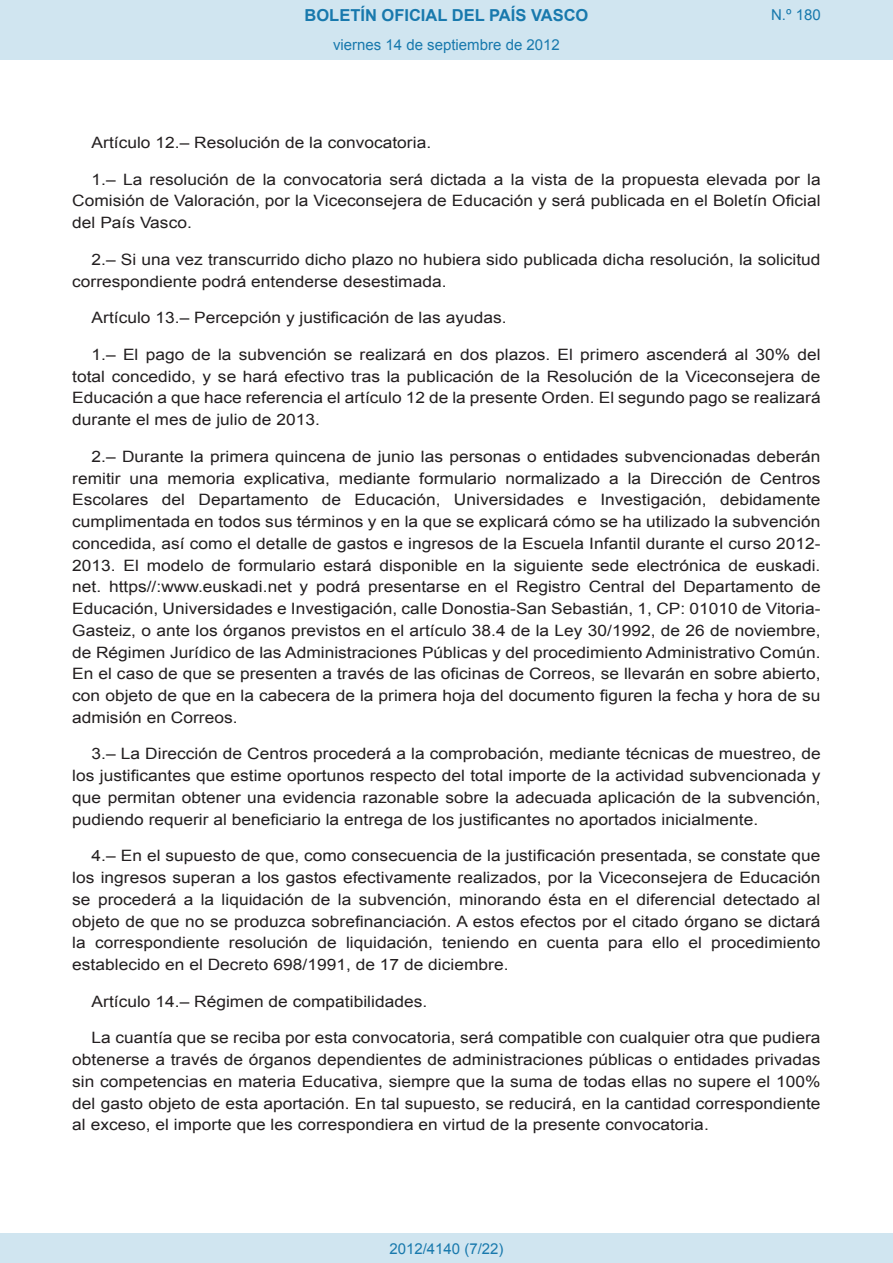
<style>
.page{position:relative;width:893px;height:1263px;background:#fff}
.page>*{position:absolute;margin:0;border:0;box-sizing:border-box;transform-origin:0 0}
.t1{font:700 16.5px "Arial";color:#1879ad}
.BOPVDetalle{font:15.6px/21.8px "Arial";color:#231f20;text-align:justify;scale:1.11 1}
.Paginacion_Centro{font:15px "Arial";color:#1879ad}
</style>
<div class="page">
<div style="left:0;top:0;width:893px;height:60px;background:#d0e5f0"></div>
<div style="left:0;top:1233px;width:893px;height:30px;background:#d0e5f0"></div>
<p class="t1" style="left:305px;top:4px;width:285px">BOLETÍN OFICIAL DEL PAÍS VASCO</p>
<p class="Paginacion_Centro" style="left:333px;top:35px;width:228px">viernes 14 de septiembre de 2012</p>
<p class="Paginacion_Centro" style="left:771px;top:5px;width:51px">N.º 180</p>
<p class="BOPVDetalle" style="left:92px;top:132px;width:307px">Artículo 12.– Resolución de la convocatoria.</p>
<p class="BOPVDetalle" style="left:72px;top:169px;width:676px;text-indent:19px">1.– La resolución de la convocatoria será dictada a la vista de la propuesta elevada por la Comisión de Valoración, por la Viceconsejera de Educación y será publicada en el Boletín Oficial del País Vasco.</p>
<p class="BOPVDetalle" style="left:72px;top:249px;width:676px;text-indent:19px">2.– Si una vez transcurrido dicho plazo no hubiera sido publicada dicha resolución, la solicitud correspondiente podrá entenderse desestimada.</p>
<p class="BOPVDetalle" style="left:92px;top:307px;width:375px">Artículo 13.– Percepción y justificación de las ayudas.</p>
<p class="BOPVDetalle" style="left:72px;top:344px;width:676px;text-indent:19px">1.– El pago de la subvención se realizará en dos plazos. El primero ascenderá al 30% del total concedido, y se hará efectivo tras la publicación de la Resolución de la Viceconsejera de Educación a que hace referencia el artículo 12 de la presente Orden. El segundo pago se realizará durante el mes de julio de 2013.</p>
<p class="BOPVDetalle" style="left:72px;top:446px;width:676px;text-indent:19px">2.– Durante la primera quincena de junio las personas o entidades subvencionadas deberán remitir una memoria explicativa, mediante formulario normalizado a la Dirección de Centros Escolares del Departamento de Educación, Universidades e Investigación, debidamente cumplimentada en todos sus términos y en la que se explicará cómo se ha utilizado la subvención concedida, así como el detalle de gastos e ingresos de la Escuela Infantil durante el curso 2012- 2013. El modelo de formulario estará disponible en la siguiente sede electrónica de euskadi. net. https//:www.euskadi.net y podrá presentarse en el Registro Central del Departamento de Educación, Universidades e Investigación, calle Donostia-San Sebastián, 1, CP: 01010 de Vitoria-Gasteiz, o ante los órganos previstos en el artículo 38.4 de la Ley 30/1992, de 26 de noviembre, de Régimen Jurídico de las Administraciones Públicas y del procedimiento Administrativo Común.<br>En el caso de que se presenten a través de las oficinas de Correos, se llevarán en sobre abierto, con objeto de que en la cabecera de la primera hoja del documento figuren la fecha y hora de su admisión en Correos.</p>
<p class="BOPVDetalle" style="left:72px;top:743px;width:676px;text-indent:19px">3.– La Dirección de Centros procederá a la comprobación, mediante técnicas de muestreo, de los justificantes que estime oportunos respecto del total importe de la actividad subvencionada y que permitan obtener una evidencia razonable sobre la adecuada aplicación de la subvención, pudiendo requerir al beneficiario la entrega de los justificantes no aportados inicialmente.</p>
<p class="BOPVDetalle" style="left:72px;top:845px;width:676px;text-indent:19px">4.– En el supuesto de que, como consecuencia de la justificación presentada, se constate que los ingresos superan a los gastos efectivamente realizados, por la Viceconsejera de Educación se procederá a la liquidación de la subvención, minorando ésta en el diferencial detectado al objeto de que no se produzca sobrefinanciación. A estos efectos por el citado órgano se dictará la correspondiente resolución de liquidación, teniendo en cuenta para ello el procedimiento establecido en el Decreto 698/1991, de 17 de diciembre.</p>
<p class="BOPVDetalle" style="left:92px;top:990px;width:304px">Artículo 14.– Régimen de compatibilidades.</p>
<p class="BOPVDetalle" style="left:72px;top:1027px;width:676px;text-indent:19px">La cuantía que se reciba por esta convocatoria, será compatible con cualquier otra que pudiera obtenerse a través de órganos dependientes de administraciones públicas o entidades privadas sin competencias en materia Educativa, siempre que la suma de todas ellas no supere el 100% del gasto objeto de esta aportación. En tal supuesto, se reducirá, en la cantidad correspondiente al exceso, el importe que les correspondiera en virtud de la presente convocatoria.</p>
<p class="Paginacion_Centro" style="left:389px;top:1238px;width:116px">2012/4140 (7/22)</p>
</div>
